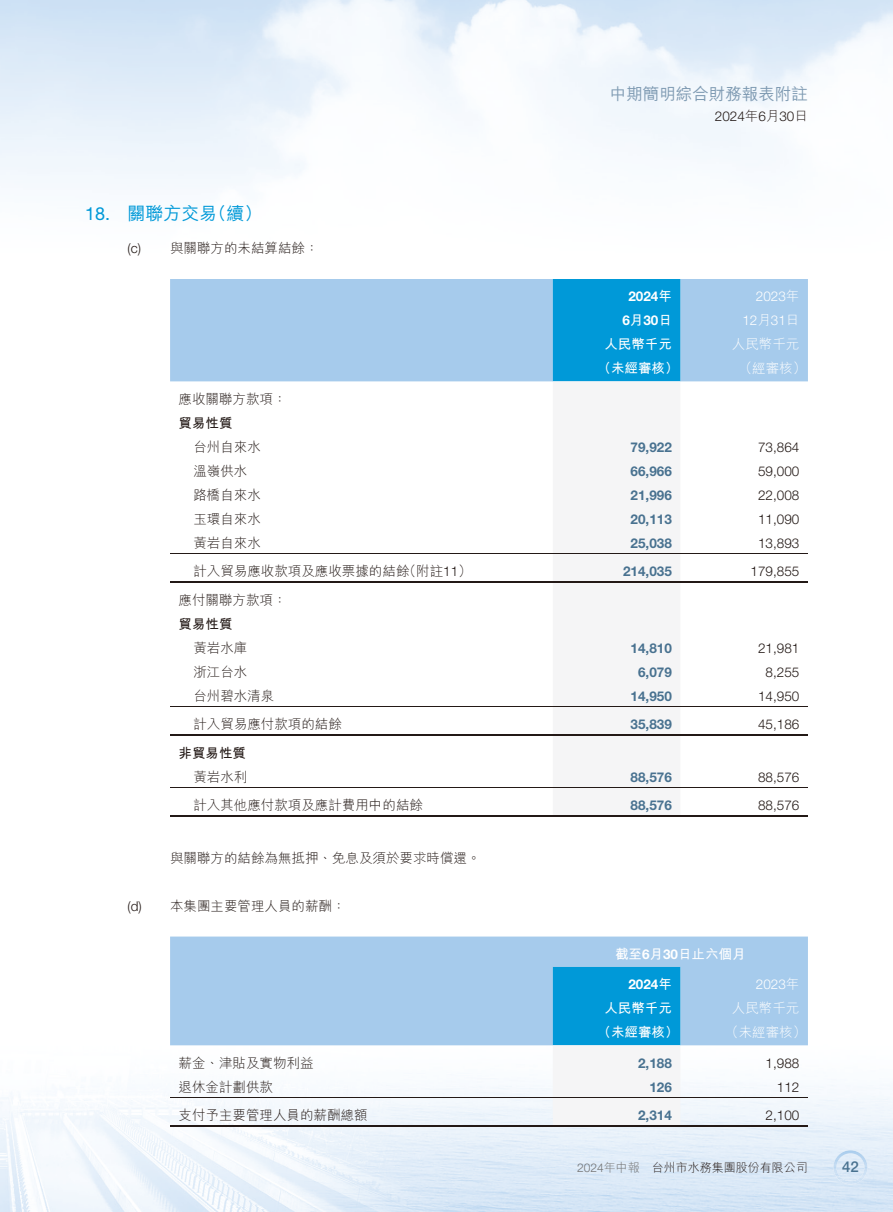
<style>
.page{position:relative;width:893px;height:1212px;background:#fff}
.page>*{position:absolute;margin:0;border:0;box-sizing:border-box;transform-origin:0 0}
.t1{font:18px "M Hei HK Medium E Ten B5 H";color:#0099d8}
.t2{font:16.5px "M Hei HK Medium E Ten B5 H";color:#7e9ab2}
.t3{font:500 15px "Helvetica Neue LT Std";color:#497290}
.t4{font:13.5px "M Hei HK Light E Ten B5 H";color:#231916}
.t5{font:300 13.5px "Helvetica Neue LT Std";color:#231916}
.t6{font:700 13.5px "Helvetica Neue LT Std";color:#497290}
.t7{font:13.5px "M Hei HK Bold E Ten B5 H";color:#fff}
.t8{font:13.5px "M Hei HK Light E Ten B5 H";color:#fff}
.t9{font:300 13.5px/24px "Helvetica Neue LT Std";color:#fff;text-align:right}
.t10{font:700 13.5px/24px "Helvetica Neue LT Std";color:#fff;text-align:center}
.t11{font:13.5px "M Hei HK Bold E Ten B5 H";color:#231916}
.t12{font:12px "M Hei HK Light E Ten B5 H";color:#231916}
.s1{font-family:"Helvetica Neue LT Std"}
.s2{font-family:"Helvetica Neue LT Std";font-weight:300}
.s3{font-family:"M Hei HK Light E Ten B5 H";font-weight:400}
.s4{font-family:"M Hei HK Bold E Ten B5 H";font-weight:400}
.s5{font-family:"Helvetica Neue LT Std";font-weight:700}
.s6{font-family:"Helvetica Neue LT Std";font-weight:300;color:#717171}
.s7{color:#717171}
</style>
<div class="page">
<img style="left:0;top:0;width:893px;height:1212px">
<img style="left:833px;top:1150px;width:34px;height:34px">
<div style="left:170px;top:279px;width:638px;height:102px;background:#a6cbec"></div>
<div style="left:553px;top:279px;width:127px;height:102px;background:#0099d8"></div>
<div style="left:553px;top:381px;width:127px;height:434px;background:#f5f5f6"></div>
<hr style="left:170px;top:553px;width:638px;height:1px;background:#231916">
<hr style="left:170px;top:581px;width:638px;height:1px;background:#231916">
<hr style="left:170px;top:706px;width:638px;height:1px;background:#231916">
<hr style="left:170px;top:734px;width:638px;height:1px;background:#231916">
<hr style="left:170px;top:787px;width:638px;height:1px;background:#231916">
<hr style="left:170px;top:815px;width:638px;height:1px;background:#231916">
<div style="left:170px;top:936px;width:638px;height:109px;background:#a6cbec"></div>
<svg style="left:553px;top:967px;width:127px;height:158px"></svg>
<hr style="left:170px;top:1097px;width:638px;height:1px;background:#231916">
<hr style="left:170px;top:1125px;width:638px;height:1px;background:#231916">
<h1 class="t1" style="left:85px;top:207px;width:179px"><span class="s1">18.</span> 關聯方交易（續）</h1>
<p class="t4" style="left:128px;top:243px;width:193px"><span class="s2">(c)</span> 與關聯方的未結算結餘：</p>
<p class="t2" style="left:610px;top:87px;width:199px">中期簡明綜合財務報表附註</p>
<p class="t5" style="left:715px;top:111px;width:95px">2024<span class="s3">年</span>6<span class="s3">月</span>30<span class="s3">日</span></p>
<p class="t10" style="left:622px;top:285px;width:51px">2024<span class="s4">年<br></span>6<span class="s4">月</span>30<span class="s4">日</span></p>
<p class="t9" style="left:742px;top:286px;width:59px">2023<span class="s3">年<br></span>12<span class="s3">月</span>31<span class="s3">日</span></p>
<p class="t7" style="left:604px;top:339px;width:69px">人民幣千元</p>
<p class="t8" style="left:732px;top:339px;width:69px">人民幣千元</p>
<p class="t7" style="left:598px;top:363px;width:82px">（未經審核）</p>
<p class="t8" style="left:739px;top:363px;width:69px">（經審核）</p>
<p class="t4" style="left:179px;top:393px;width:109px">應收關聯方款項：</p>
<p class="t11" style="left:179px;top:417px;width:55px">貿易性質</p>
<p class="t4" style="left:193px;top:441px;width:69px">台州自來水</p>
<p class="t6" style="left:631px;top:439px;width:43px">79,922</p>
<p class="t5" style="left:758px;top:442px;width:43px">73,864</p>
<p class="t4" style="left:193px;top:465px;width:55px">溫嶺供水</p>
<p class="t6" style="left:631px;top:463px;width:43px">66,966</p>
<p class="t5" style="left:758px;top:466px;width:43px">59,000</p>
<p class="t4" style="left:193px;top:489px;width:69px">路橋自來水</p>
<p class="t6" style="left:631px;top:487px;width:43px">21,996</p>
<p class="t5" style="left:758px;top:490px;width:43px">22,008</p>
<p class="t4" style="left:193px;top:513px;width:69px">玉環自來水</p>
<p class="t6" style="left:631px;top:511px;width:43px">20,113</p>
<p class="t5" style="left:758px;top:514px;width:43px">11,090</p>
<p class="t4" style="left:193px;top:537px;width:69px">黃岩自來水</p>
<p class="t6" style="left:631px;top:535px;width:43px">25,038</p>
<p class="t5" style="left:758px;top:538px;width:43px">13,893</p>
<p class="t4" style="left:193px;top:566px;width:280px">計入貿易應收款項及應收票據的結餘（附註<span class="s2">11</span>）</p>
<p class="t6" style="left:623px;top:564px;width:50px">214,035</p>
<p class="t5" style="left:751px;top:567px;width:50px">179,855</p>
<p class="t4" style="left:179px;top:594px;width:109px">應付關聯方款項：</p>
<p class="t11" style="left:179px;top:618px;width:55px">貿易性質</p>
<p class="t4" style="left:193px;top:642px;width:55px">黃岩水庫</p>
<p class="t6" style="left:631px;top:640px;width:43px">14,810</p>
<p class="t5" style="left:758px;top:643px;width:43px">21,981</p>
<p class="t4" style="left:193px;top:666px;width:55px">浙江台水</p>
<p class="t6" style="left:638px;top:664px;width:35px">6,079</p>
<p class="t5" style="left:766px;top:667px;width:35px">8,255</p>
<p class="t4" style="left:193px;top:690px;width:82px">台州碧水清泉</p>
<p class="t6" style="left:631px;top:688px;width:43px">14,950</p>
<p class="t5" style="left:758px;top:691px;width:43px">14,950</p>
<p class="t4" style="left:193px;top:719px;width:150px">計入貿易應付款項的結餘</p>
<p class="t6" style="left:631px;top:717px;width:43px">35,839</p>
<p class="t5" style="left:758px;top:720px;width:43px">45,186</p>
<p class="t11" style="left:179px;top:748px;width:69px">非貿易性質</p>
<p class="t4" style="left:193px;top:772px;width:55px">黃岩水利</p>
<p class="t6" style="left:631px;top:769px;width:43px">88,576</p>
<p class="t5" style="left:758px;top:772px;width:43px">88,576</p>
<p class="t4" style="left:193px;top:800px;width:231px">計入其他應付款項及應計費用中的結餘</p>
<p class="t6" style="left:631px;top:798px;width:43px">88,576</p>
<p class="t5" style="left:758px;top:801px;width:43px">88,576</p>
<p class="t4" style="left:170px;top:853px;width:312px">與關聯方的結餘為無抵押、免息及須於要求時償還。</p>
<p class="t4" style="left:128px;top:901px;width:220px"><span class="s2">(d)</span> 本集團主要管理人員的薪酬：</p>
<p class="t7" style="left:615px;top:949px;width:132px">截至<span class="s5">6</span>月<span class="s5">30</span>日止六個月</p>
<p class="t10" style="left:628px;top:972px;width:45px">2024<span class="s4">年</span></p>
<p class="t9" style="left:756px;top:974px;width:45px">2023<span class="s3">年</span></p>
<p class="t7" style="left:604px;top:1003px;width:69px">人民幣千元</p>
<p class="t8" style="left:732px;top:1003px;width:69px">人民幣千元</p>
<p class="t7" style="left:598px;top:1027px;width:82px">（未經審核）</p>
<p class="t8" style="left:725px;top:1027px;width:82px">（未經審核）</p>
<p class="t4" style="left:179px;top:1057px;width:136px">薪金、津貼及實物利益</p>
<p class="t6" style="left:638px;top:1055px;width:35px">2,188</p>
<p class="t5" style="left:766px;top:1058px;width:35px">1,988</p>
<p class="t4" style="left:179px;top:1081px;width:96px">退休金計劃供款</p>
<p class="t6" style="left:649px;top:1079px;width:24px">126</p>
<p class="t5" style="left:777px;top:1082px;width:24px">112</p>
<p class="t4" style="left:179px;top:1110px;width:190px">支付予主要管理人員的薪酬總額</p>
<p class="t6" style="left:638px;top:1107px;width:35px">2,314</p>
<p class="t5" style="left:766px;top:1110px;width:35px">2,100</p>
<p class="t12" style="left:577px;top:1163px;width:232px"><span class="s6">2024</span><span class="s7">年中報</span> 台州市水務集團股份有限公司</p>
<p class="t3" style="left:842px;top:1161px;width:18px">42</p>
</div>
